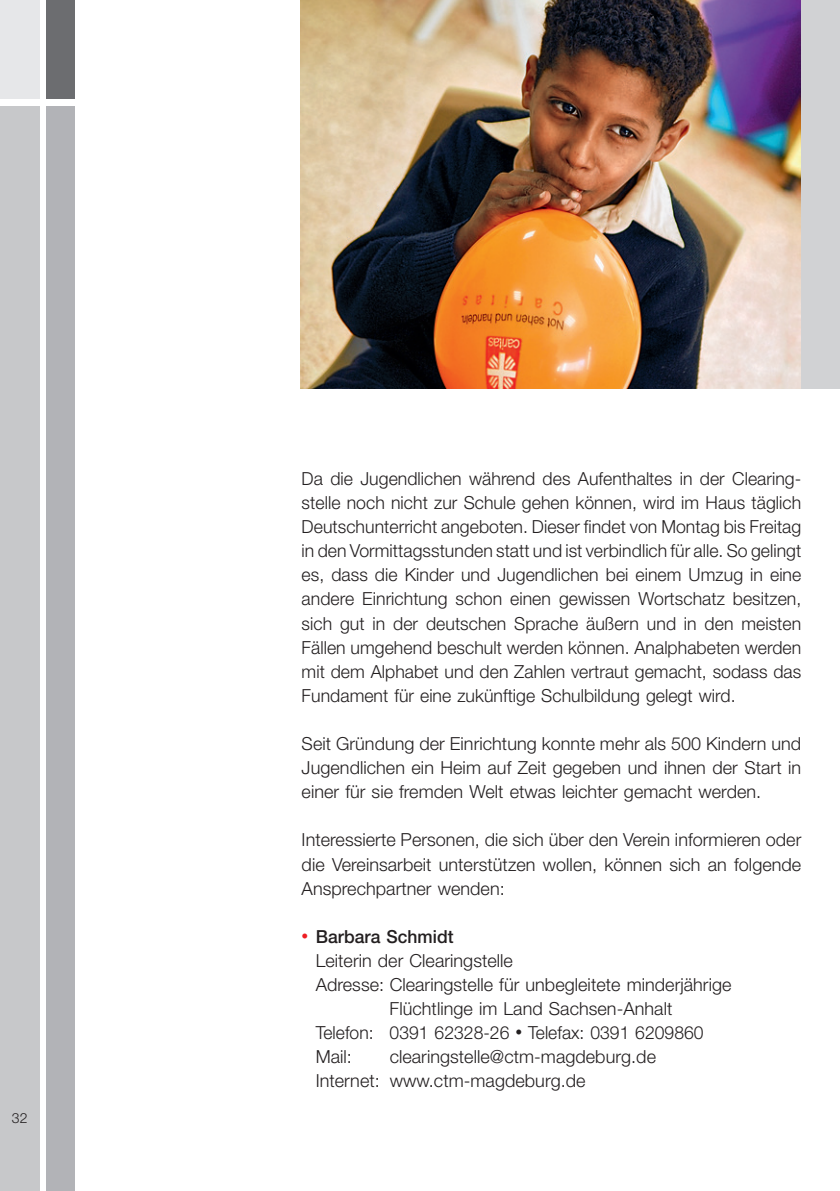
<style>
.page{position:relative;width:840px;height:1191px;background:#fff}
.page>*{position:absolute;margin:0;border:0;box-sizing:border-box;transform-origin:0 0}
.t1{font:300 18px/24.2px "Helvetica Neue LT";letter-spacing:.005em;color:#231f20;text-align:justify}
.t2{font:500 18px "Helvetica Neue LT";letter-spacing:.005em;color:#231f20}
.t3{font:300 14px "Helvetica Neue LT";color:#231f20}
.s1{font-weight:300;font-size:14px;color:#ee1d23}
.s2{font-size:14px}
</style>
<div class="page">
<div style="left:302px;top:0;width:537px;height:388px;background:#d1d2d4"></div>
<div style="left:0;top:0;width:40px;height:99px;background:#e6e7e9"></div>
<div style="left:0;top:106px;width:40px;height:1085px;background:#c7c8ca"></div>
<div style="left:47px;top:0;width:28px;height:99px;background:#6c6d70"></div>
<div style="left:47px;top:106px;width:28px;height:1085px;background:#b2b3b7"></div>
<img style="left:839px;top:0;width:1px;height:388px">
<img style="left:300px;top:0;width:499px;height:388px">
<p class="t3" style="left:12px;top:1112px;width:17px">32</p>
<p class="t1" style="left:301px;top:468px;width:501px">Da die Jugendlichen während des Aufenthaltes in der Clearing&shy;stelle noch nicht zur Schule gehen können, wird im Haus täglich Deutschunterricht angeboten. Dieser findet von Montag bis Freitag in den Vormittagsstunden statt und ist verbindlich für alle. So gelingt es, dass die Kinder und Jugendlichen bei einem Umzug in eine andere Einrichtung schon einen gewissen Wortschatz besitzen, sich gut in der deutschen Sprache äußern und in den meisten Fällen umgehend beschult werden können. Analphabeten werden mit dem Alphabet und den Zahlen vertraut gemacht, sodass das Fundament für eine zukünftige Schulbildung gelegt wird.</p>
<p class="t1" style="left:301px;top:733px;width:501px">Seit Gründung der Einrichtung konnte mehr als 500 Kindern und Jugendlichen ein Heim auf Zeit gegeben und ihnen der Start in einer für sie fremden Welt etwas leichter gemacht werden.</p>
<p class="t1" style="left:301px;top:829px;width:501px">Interessierte Personen, die sich über den Verein informieren oder die Vereinsarbeit unterstützen wollen, können sich an folgende Ansprechpartner wenden:</p>
<p class="t2" style="left:301px;top:930px;width:153px"><span class="s1">•</span> Barbara Schmidt</p>
<p class="t1" style="left:315px;top:950px;width:199px">Leiterin der Clearingstelle</p>
<p class="t1" style="left:315px;top:974px;width:417px">Adresse: Clearingstelle für unbegleitete minderjährige</p>
<p class="t1" style="left:389px;top:998px;width:284px">Flüchtlinge im Land Sachsen-Anhalt</p>
<p class="t1" style="left:315px;top:1022px;width:389px">Telefon: 0391 62328-26 <span class="s2">•</span> Telefax: 0391 6209860</p>
<p class="t1" style="left:315px;top:1046px;width:38px">Mail:</p>
<p class="t1" style="left:315px;top:1046px;width:341px;text-indent:74px">clearingstelle@ctm-magdeburg.de<br>Internet: www.ctm-magdeburg.de</p>
</div>
